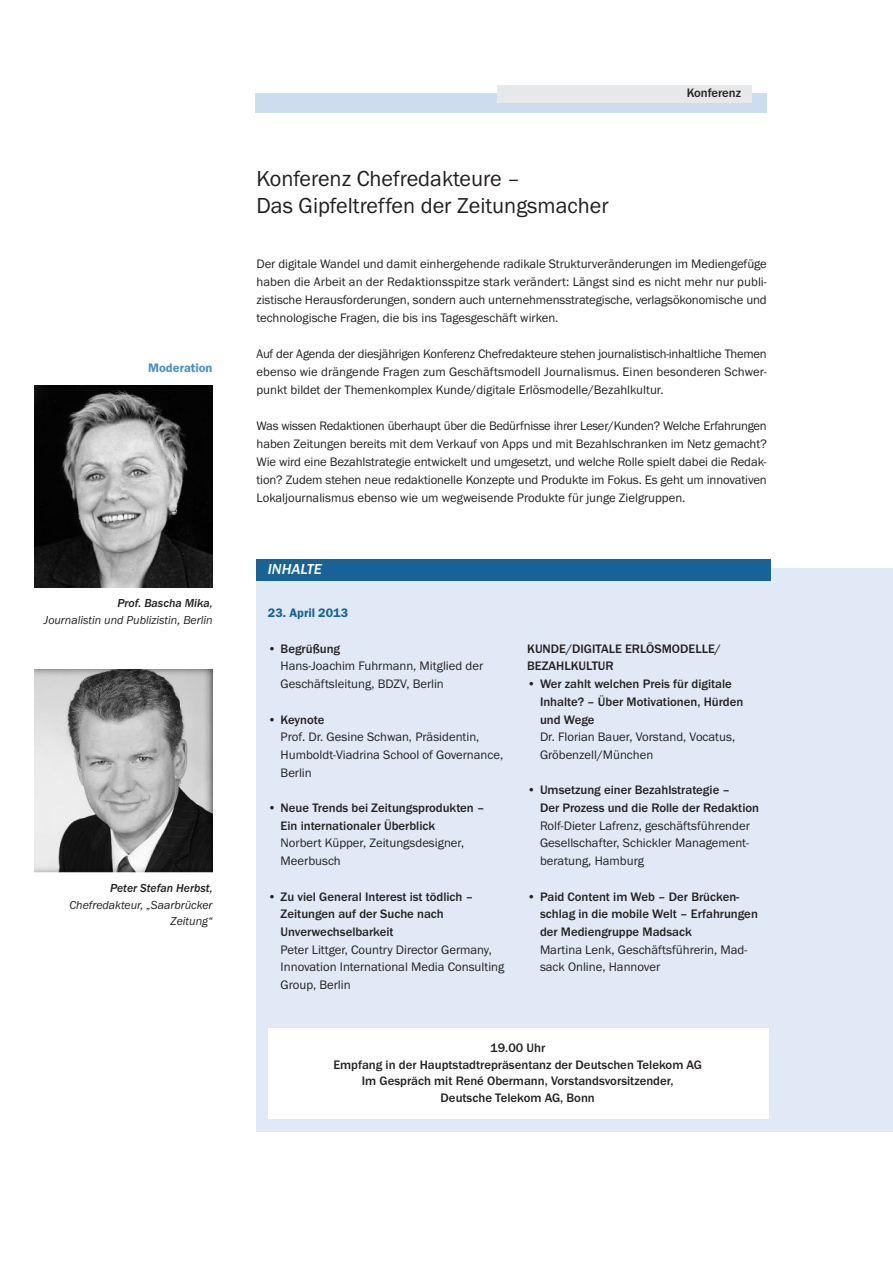
<style>
.page{position:relative;width:893px;height:1263px;background:#fff}
.page>*{position:absolute;margin:0;border:0;box-sizing:border-box;transform-origin:0 0}
.t1{font:22.5px/27px "Franklin Gothic Itc T";color:#231f20}
.t2{font:italic 500 15px "Franklin Gothic Itc T";color:#fff}
.t3{font:12.75px/17.7px "Franklin Gothic Itc T";color:#231f20}
.t4{font:500 12.75px/17.7px "Franklin Gothic Itc T";color:#231f20}
.t5{font:600 12.75px "Franklin Gothic Itc T";color:#176296}
.t6{font:600 12.75px "Franklin Gothic Itc T";color:#468fcc}
.t7{font:italic 12px/16.5px "Franklin Gothic Itc T";color:#231f20;text-align:right}
.t8{font:italic 500 12px "Franklin Gothic Itc T";color:#231f20}
</style>
<div class="page">
<div style="left:256px;top:568px;width:637px;height:564px;background:#e1e9f6"></div>
<div style="left:268px;top:1028px;width:500px;height:91px;background:#fff"></div>
<div style="left:255px;top:94px;width:512px;height:19px;background:#cedcef"></div>
<div style="left:497px;top:85px;width:255px;height:17px;background:#e7e8e9"></div>
<img style="left:34px;top:385px;width:179px;height:203px">
<img style="left:34px;top:670px;width:179px;height:202px">
<div style="left:256px;top:559px;width:515px;height:22px;background:#176296"></div>
<p class="t6" style="left:148px;top:360px;width:66px">Moderation</p>
<p class="t8" style="left:117px;top:596px;width:97px">Prof. Bascha Mika,</p>
<p class="t7" style="left:44px;top:611px;width:170px">Journalistin und Publizistin, Berlin</p>
<p class="t8" style="left:110px;top:881px;width:104px">Peter Stefan Herbst,</p>
<p class="t7" style="left:69px;top:896px;width:145px">Chefredakteur, „Saarbrücker<br>Zeitung“</p>
<h1 class="t1" style="left:256px;top:164px;width:354px">Konferenz Chefredakteure –<br>Das Gipfeltreffen der Zeitungsmacher</h1>
<p class="t4" style="left:687px;top:84px;width:56px">Konferenz</p>
<p class="t3" style="left:256px;top:254px;width:512px;text-align:justify">Der digitale Wandel und damit einhergehende radikale Strukturveränderungen im Mediengefüge haben die Arbeit an der Redaktionsspitze stark verändert: Längst sind es nicht mehr nur publi&shy;zistische Herausforderungen, sondern auch unternehmensstrategische, verlagsökonomische und technologische Fragen, die bis ins Tagesgeschäft wirken.</p>
<p class="t3" style="left:256px;top:344px;width:512px;text-align:justify">Auf der Agenda der diesjährigen Konferenz Chefredakteure stehen journalistisch-inhaltliche Themen ebenso wie drängende Fragen zum Geschäftsmodell Journalismus. Einen besonderen Schwer&shy;punkt bildet der Themenkomplex Kunde/digitale Erlösmodelle/Bezahlkultur.</p>
<p class="t3" style="left:256px;top:416px;width:512px;text-align:justify">Was wissen Redaktionen überhaupt über die Bedürfnisse ihrer Leser/Kunden? Welche Erfahrungen haben Zeitungen bereits mit dem Verkauf von Apps und mit Bezahlschranken im Netz gemacht?<br>Wie wird eine Bezahlstrategie entwickelt und umgesetzt, und welche Rolle spielt dabei die Redak&shy;tion? Zudem stehen neue redaktionelle Konzepte und Produkte im Fokus. Es geht um innovativen Lokaljournalismus ebenso wie um wegweisende Produkte für junge Zielgruppen.</p>
<p class="t2" style="left:268px;top:560px;width:55px">INHALTE</p>
<p class="t5" style="left:268px;top:605px;width:82px">23. April 2013</p>
<p class="t4" style="left:268px;top:639px;width:74px">• Begrüßung</p>
<p class="t3" style="left:281px;top:657px;width:204px">Hans-Joachim Fuhrmann, Mitglied der<br>Geschäftsleitung, BDZV, Berlin</p>
<p class="t4" style="left:268px;top:710px;width:58px">• Keynote</p>
<p class="t3" style="left:281px;top:728px;width:224px">Prof. Dr. Gesine Schwan, Präsidentin,<br>Humboldt-Viadrina School of Governance,<br>Berlin</p>
<p class="t4" style="left:281px;top:799px;width:205px;text-indent:-13px">• Neue Trends bei Zeitungsprodukten –<br>Ein internationaler Überblick</p>
<p class="t3" style="left:281px;top:834px;width:185px">Norbert Küpper, Zeitungsdesigner,<br>Meerbusch</p>
<p class="t4" style="left:281px;top:887px;width:194px;text-indent:-13px">• Zu viel General Interest ist tödlich –<br>Zeitungen auf der Suche nach<br>Unverwechselbarkeit</p>
<p class="t3" style="left:281px;top:940px;width:225px">Peter Littger, Country Director Germany,<br>Innovation International Media Consulting<br>Group, Berlin</p>
<p class="t4" style="left:527px;top:639px;width:195px">KUNDE/DIGITALE ERLÖSMODELLE/<br>BEZAHLKULTUR</p>
<p class="t4" style="left:540px;top:675px;width:205px;text-indent:-13px">• Wer zahlt welchen Preis für digitale<br>Inhalte? – Über Motivationen, Hürden und Wege</p>
<p class="t3" style="left:540px;top:728px;width:197px">Dr. Florian Bauer, Vorstand, Vocatus,<br>Gröbenzell/München</p>
<p class="t4" style="left:540px;top:781px;width:221px;text-indent:-13px">• Umsetzung einer Bezahlstrategie –<br>Der Prozess und die Rolle der Redaktion</p>
<p class="t3" style="left:540px;top:816px;width:211px;text-align:justify">Rolf-Dieter Lafrenz, geschäftsführender Gesellschafter, Schickler Management&shy;beratung, Hamburg</p>
<p class="t4" style="left:540px;top:887px;width:219px;text-indent:-13px">• Paid Content im Web – Der Brücken&shy;schlag in die mobile Welt – Erfahrungen der Mediengruppe Madsack</p>
<p class="t3" style="left:540px;top:940px;width:209px">Martina Lenk, Geschäftsführerin, Mad&shy;sack Online, Hannover</p>
<p class="t4" style="left:333px;top:1039px;width:370px;line-height:16.5px;text-align:center">19.00 Uhr<br>Empfang in der Hauptstadtrepräsentanz der Deutschen Telekom AG Im Gespräch mit René Obermann, Vorstandsvorsitzender,<br>Deutsche Telekom AG, Bonn</p>
</div>
